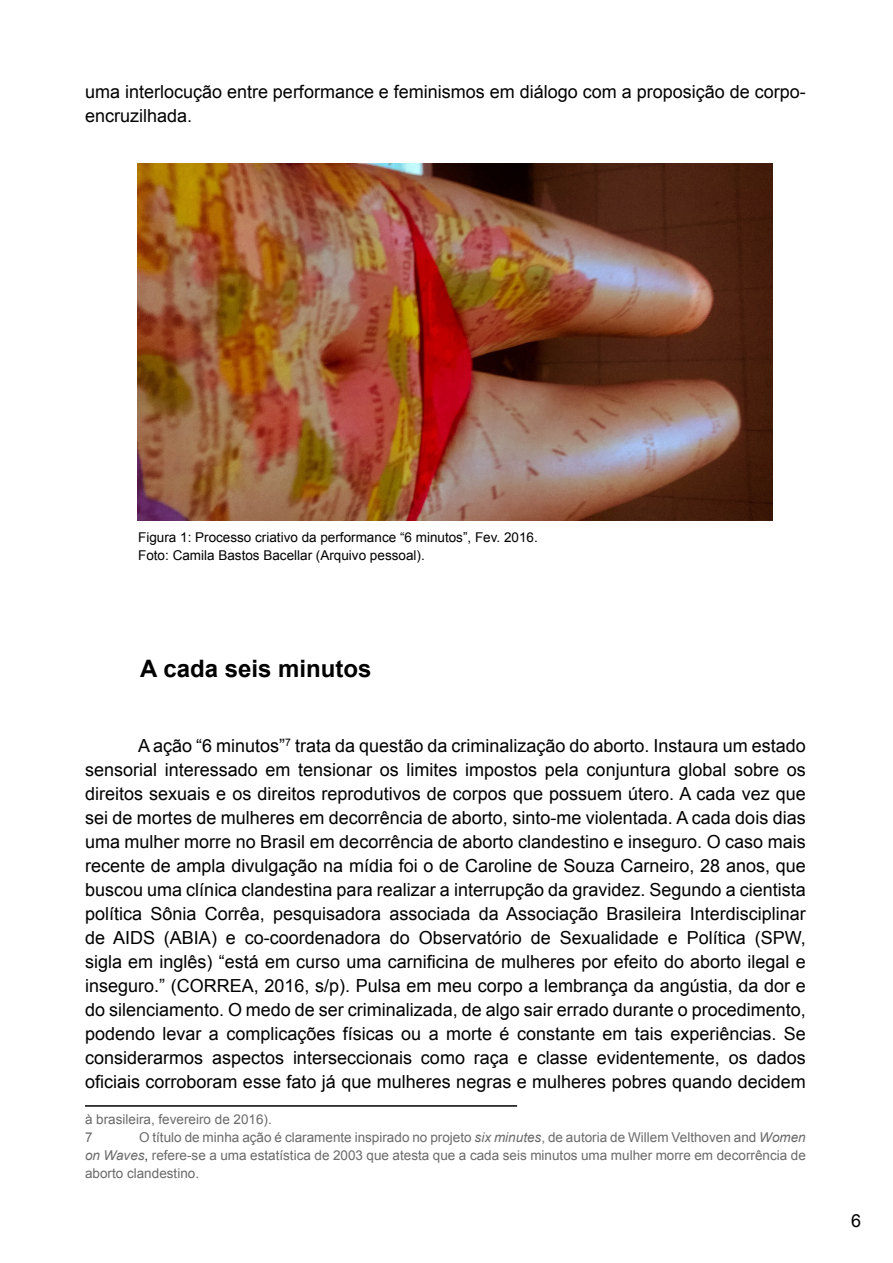
<style>
.page{position:relative;width:893px;height:1263px;background:#fff}
.page>*{position:absolute;margin:0;border:0;box-sizing:border-box;transform-origin:0 0}
.t1{font:700 24px "Arial";color:#000}
.t2{font:18px/24px "Arial";color:#000}
.t3{font:13.5px/18px "Arial";color:#6a6a6a}
.t4{font:13.5px/18px "Arial";color:#000}
.s1{font-style:italic}
.s2{color:#333}
</style>
<div class="page">
<hr style="left:85px;top:1105px;width:432px;height:2px;background:#000">
<img style="left:137px;top:163px;width:635px;height:357px">
<p class="t2" style="left:85px;top:80px;width:722px">uma interlocução entre performance e feminismos em diálogo com a proposição de corpo&shy;encruzilhada.</p>
<p class="t4" style="left:138px;top:529px;width:401px">Figura 1: Processo criativo da performance “6 minutos”, Fev. 2016.<br>Foto: Camila Bastos Bacellar (Arquivo pessoal).</p>
<h1 class="t1" style="left:140px;top:653px;width:233px">A cada seis minutos</h1>
<p class="t2" style="left:85px;top:734px;width:722px;text-align:justify;text-indent:53px">A ação “6 minutos”<sup>7</sup> trata da questão da criminalização do aborto. Instaura um estado sensorial interessado em tensionar os limites impostos pela conjuntura global sobre os direitos sexuais e os direitos reprodutivos de corpos que possuem útero. A cada vez que sei de mortes de mulheres em decorrência de aborto, sinto-me violentada. A cada dois dias uma mulher morre no Brasil em decorrência de aborto clandestino e inseguro. O caso mais recente de ampla divulgação na mídia foi o de Caroline de Souza Carneiro, 28 anos, que buscou uma clínica clandestina para realizar a interrupção da gravidez. Segundo a cientista política Sônia Corrêa, pesquisadora associada da Associação Brasileira Interdisciplinar de AIDS (ABIA) e co-coordenadora do Observatório de Sexualidade e Política (SPW, sigla em inglês) “está em curso uma carnificina de mulheres por efeito do aborto ilegal e inseguro.” (CORREA, 2016, s/p). Pulsa em meu corpo a lembrança da angústia, da dor e do silenciamento. O medo de ser criminalizada, de algo sair errado durante o procedimento, podendo levar a complicações físicas ou a morte é constante em tais experiências. Se considerarmos aspectos interseccionais como raça e classe evidentemente, os dados oficiais corroboram esse fato já que mulheres negras e mulheres pobres quando decidem</p>
<p class="t3" style="left:85px;top:1110px;width:188px">à brasileira, fevereiro de 2016).<br>7</p>
<p class="t3" style="left:85px;top:1128px;width:722px;text-align:justify;text-indent:54px">O título de minha ação é claramente inspirado no projeto <span class="s1">six minutes</span>, de autoria de Willem Velthoven and <span class="s1">Women on Waves</span><span class="s2">,</span> refere-se a uma estatística de 2003 que atesta que a cada seis minutos uma mulher morre em decorrência de aborto clandestino.</p>
<p class="t2" style="left:851px;top:1209px;width:12px">6</p>
</div>
